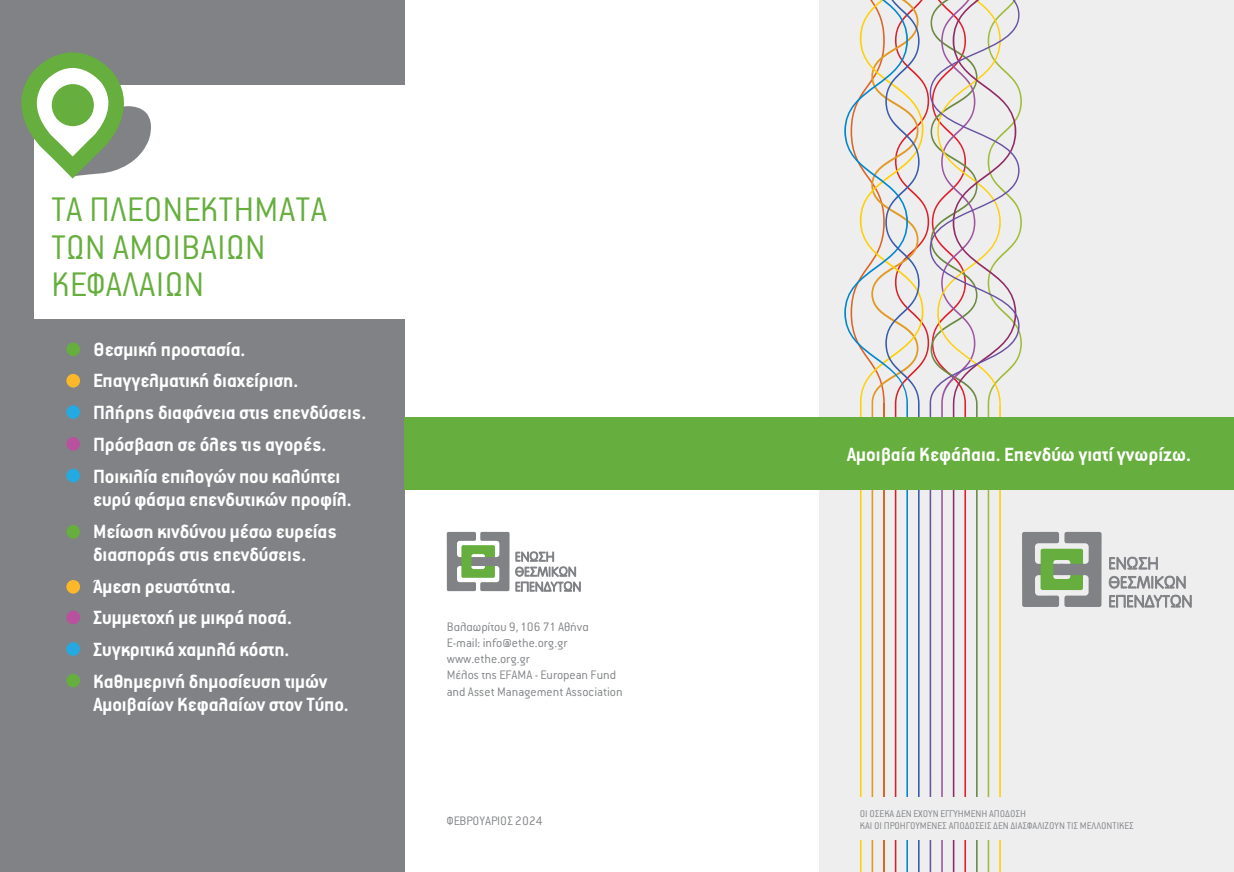
<style>
.page{position:relative;width:1234px;height:872px;background:#fff}
.page>*{position:absolute;margin:0;border:0;box-sizing:border-box;transform-origin:0 0}
.t1{font:37.5px "ID Premier";color:#66ae3d}
.t2{font:700 21px/23.2px "ID Premier";letter-spacing:-.005em;color:#fff}
.t3{font:13.5px "ID Premier";color:#808285}
.t4{font:10.65px "ID Premier";color:#808285}
</style>
<div class="page">
<div style="left:0;top:0;width:404px;height:872px;background:#808285"></div>
<div style="left:819px;top:0;width:414px;height:872px;background:#eeeeef"></div>
<div style="left:404px;top:417px;width:829px;height:72px;background:#66ae3d"></div>
<div style="left:34px;top:85px;width:383px;height:234px;background:#fff"></div>
<svg style="left:21px;top:52px;width:130px;height:127px"></svg>
<div style="left:52px;top:84px;width:42px;height:42px;background:#66ae3d;border-radius:50%"></div>
<svg style="left:1109px;top:557px;width:48px;height:13px"></svg>
<svg style="left:1108px;top:576px;width:83px;height:32px"></svg>
<svg style="left:850px;top:0;width:251px;height:872px"></svg>
<svg style="left:515px;top:551px;width:65px;height:40px"></svg>
<svg style="left:446px;top:532px;width:63px;height:59px"></svg>
<div style="left:66px;top:342px;width:14px;height:14px;background:#66ae3d;border-radius:50%"></div>
<div style="left:66px;top:374px;width:14px;height:13px;background:#fcb828;border-radius:50%"></div>
<div style="left:66px;top:437px;width:14px;height:13px;background:#b8529f;border-radius:50%"></div>
<div style="left:66px;top:469px;width:14px;height:13px;background:#24aae1;border-radius:50%"></div>
<div style="left:66px;top:405px;width:14px;height:14px;background:#24aae1;border-radius:50%"></div>
<div style="left:66px;top:525px;width:14px;height:13px;background:#66ae3d;border-radius:50%"></div>
<div style="left:66px;top:580px;width:14px;height:13px;background:#fcb828;border-radius:50%"></div>
<div style="left:66px;top:610px;width:14px;height:14px;background:#b8529f;border-radius:50%"></div>
<div style="left:66px;top:642px;width:14px;height:14px;background:#24aae1;border-radius:50%"></div>
<div style="left:66px;top:674px;width:14px;height:13px;background:#66ae3d;border-radius:50%"></div>
<p class="t1" style="left:51px;top:191px;width:277px">ΤΑ ΠΛΕΟΝΕΚΤΗΜΑΤΑ</p>
<p class="t1" style="left:51px;top:229px;width:216px">ΤΩΝ ΑΜΟΙΒΑΙΩΝ</p>
<p class="t1" style="left:51px;top:266px;width:155px">ΚΕΦΑΛΑΙΩΝ</p>
<p class="t2" style="left:93px;top:338px;width:154px">Θεσμική προστασία.</p>
<p class="t2" style="left:93px;top:369px;width:206px">Επαγγελματική διαχείριση.</p>
<p class="t2" style="left:93px;top:401px;width:274px">Πλήρης διαφάνεια στις επενδύσεις.</p>
<p class="t2" style="left:93px;top:433px;width:235px">Πρόσβαση σε όλες τις αγορές.</p>
<p class="t2" style="left:93px;top:465px;width:260px">Ποικιλία επιλογών που καλύπτει ευρύ φάσμα επενδυτικών προφίλ.</p>
<p class="t2" style="left:93px;top:520px;width:245px">Μείωση κινδύνου μέσω ευρείας διασποράς στις επενδύσεις.</p>
<p class="t2" style="left:93px;top:575px;width:144px">Άμεση ρευστότητα.</p>
<p class="t2" style="left:93px;top:606px;width:200px">Συμμετοχή με μικρά ποσά.</p>
<p class="t2" style="left:93px;top:638px;width:198px">Συγκριτικά χαμηλά κόστη.</p>
<p class="t2" style="left:93px;top:670px;width:257px">Καθημερινή δημοσίευση τιμών<br>Αμοιβαίων Κεφαλαίων στον Τύπο.</p>
<p class="t3" style="left:446px;top:620px;width:143px">Βαλαωρίτου 9, 106 71 Αθήνα</p>
<p class="t3" style="left:446px;top:636px;width:122px">E-mail: info@ethe.org.gr</p>
<p class="t3" style="left:446px;top:652px;width:85px">www.ethe.org.gr</p>
<p class="t3" style="left:446px;top:668px;width:171px">Μέλος της EFAMA - European Fund</p>
<p class="t3" style="left:446px;top:685px;width:177px">and Asset Management Association</p>
<p class="t3" style="left:446px;top:814px;width:97px">ΦΕΒΡΟΥΑΡΙΟΣ 2024</p>
<p class="t2" style="left:846px;top:443px;width:345px">Αμοιβαία Κεφάλαια. Επενδύω γιατί γνωρίζω.</p>
<p class="t4" style="left:859px;top:808px;width:168px">ΟΙ ΟΣΕΚΑ ΔΕΝ ΕΧΟΥΝ ΕΓΓΥΗΜΕΝΗ ΑΠΟΔΟΣΗ</p>
<p class="t4" style="left:859px;top:821px;width:275px">ΚΑΙ ΟΙ ΠΡΟΗΓΟΥΜΕΝΕΣ ΑΠΟΔΟΣΕΙΣ ΔΕΝ ΔΙΑΣΦΑΛΙΖΟΥΝ ΤΙΣ ΜΕΛΛΟΝΤΙΚΕΣ</p>
</div>
